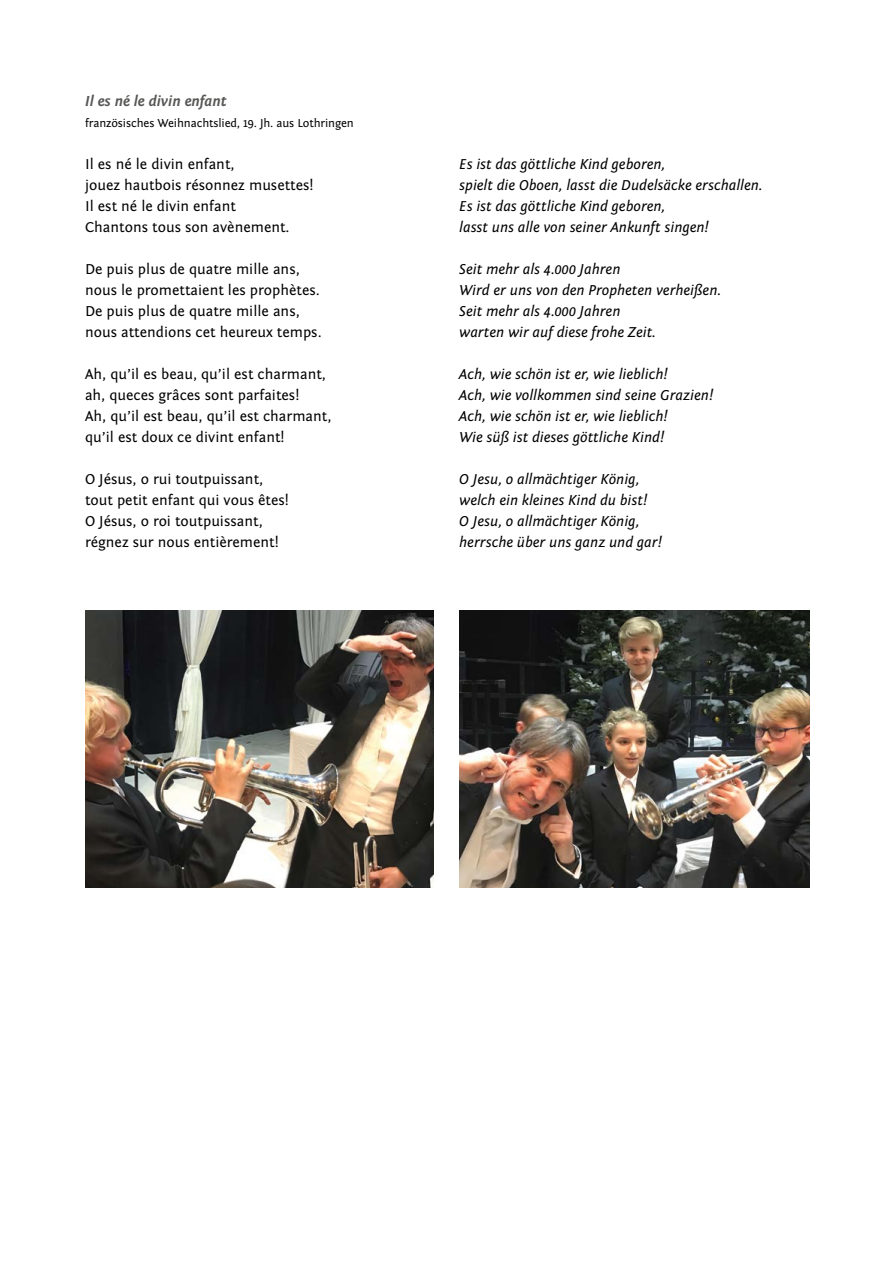
<style>
.page{position:relative;width:893px;height:1263px;background:#fff}
.page>*{position:absolute;margin:0;border:0;box-sizing:border-box;transform-origin:0 0}
.t1{font:italic 15px/21px "Fontin Sans";color:#000}
.t2{font:15px/21px "Fontin Sans";color:#000}
.t3{font:italic 700 15px "Fontin Sans";color:#575756}
.t4{font:12px "Fontin Sans";letter-spacing:-.01em;color:#000}
</style>
<div class="page">
<img style="left:459px;top:610px;width:351px;height:278px">
<img style="left:85px;top:610px;width:349px;height:278px">
<p class="t3" style="left:85px;top:93px;width:143px">Il es né le divin enfant</p>
<p class="t4" style="left:85px;top:116px;width:270px">französisches Weihnachtslied, 19. Jh. aus Lothringen</p>
<p class="t2" style="left:85px;top:154px;width:230px">Il es né le divin enfant,<br>jouez hautbois résonnez musettes!<br>Il est né le divin enfant<br>Chantons tous son avènement.</p>
<p class="t2" style="left:85px;top:259px;width:238px">De puis plus de quatre mille ans, nous le promettaient les prophètes.<br>De puis plus de quatre mille ans, nous attendions cet heureux temps.</p>
<p class="t2" style="left:85px;top:364px;width:248px">Ah, qu’il es beau, qu’il est charmant, ah, queces grâces sont parfaites!<br>Ah, qu’il est beau, qu’il est charmant, qu’il est doux ce divint enfant!</p>
<p class="t2" style="left:85px;top:469px;width:205px">O Jésus, o rui toutpuissant, tout petit enfant qui vous êtes!<br>O Jésus, o roi toutpuissant, régnez sur nous entièrement!</p>
<p class="t1" style="left:459px;top:154px;width:305px">Es ist das göttliche Kind geboren,<br>spielt die Oboen, lasst die Dudelsäcke erschallen.<br>Es ist das göttliche Kind geboren,<br>lasst uns alle von seiner Ankunft singen!</p>
<p class="t1" style="left:459px;top:259px;width:263px">Seit mehr als 4.000 Jahren<br>Wird er uns von den Propheten verheißen.<br>Seit mehr als 4.000 Jahren<br>warten wir auf diese frohe Zeit.</p>
<p class="t1" style="left:459px;top:364px;width:255px">Ach, wie schön ist er, wie lieblich!<br>Ach, wie vollkommen sind seine Grazien!<br>Ach, wie schön ist er, wie lieblich!<br>Wie süß ist dieses göttliche Kind!</p>
<p class="t1" style="left:459px;top:469px;width:204px">O Jesu, o allmächtiger König, welch ein kleines Kind du bist!<br>O Jesu, o allmächtiger König, herrsche über uns ganz und gar!</p>
</div>
